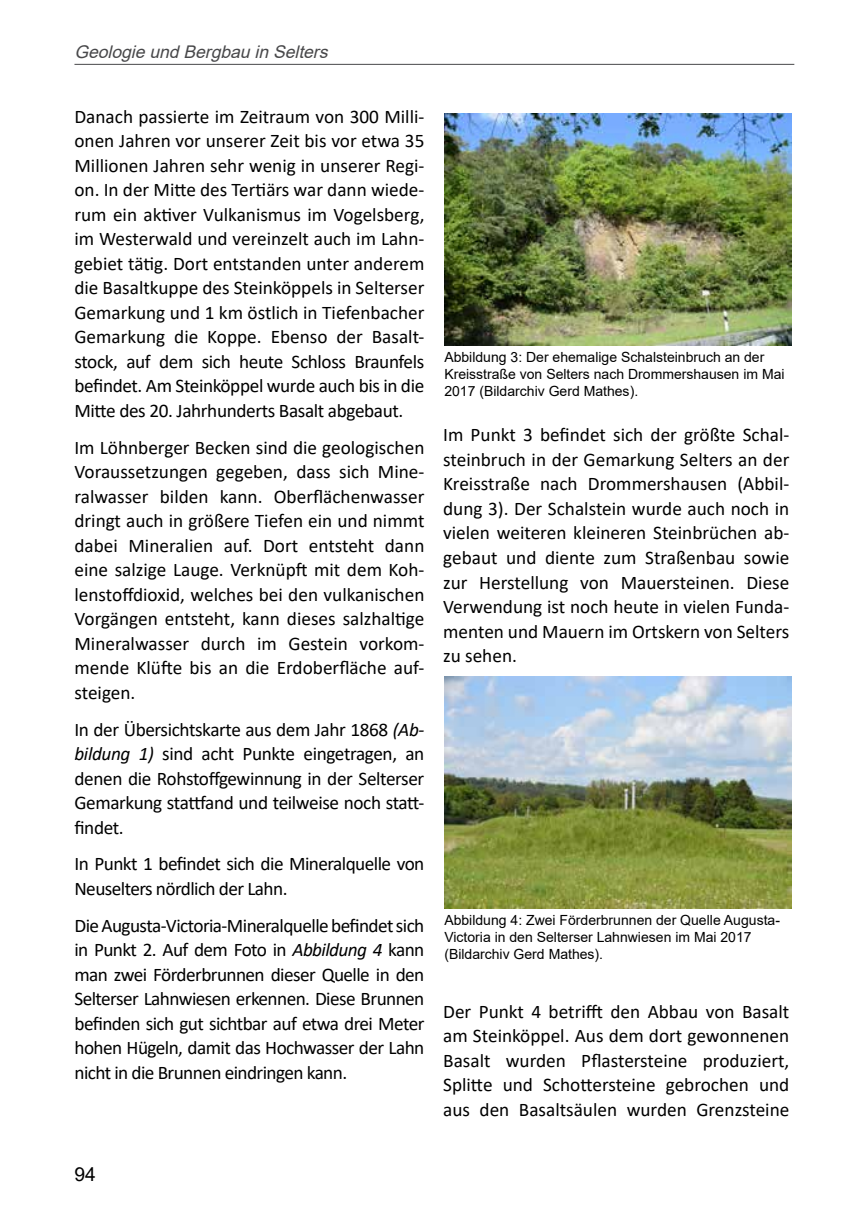
<style>
.page{position:relative;width:844px;height:1216px;background:#fff}
.page>*{position:absolute;margin:0;border:0;box-sizing:border-box;transform-origin:0 0}
.t1{font:19.25px/24.5px "Calibri";letter-spacing:-.02em;color:#000;text-align:justify}
.t2{font:19.25px "Arial";color:#000}
.t3{font:italic 17.5px "Arial";color:#48484a}
.t4{font:14px/16.8px "Arial";color:#000}
.s1{font-style:italic}
</style>
<div class="page">
<hr style="left:74px;top:64px;width:720px;height:1px;background:#48484a">
<img style="left:444px;top:677px;width:347px;height:231px">
<img style="left:444px;top:114px;width:347px;height:231px">
<p class="t3" style="left:74px;top:40px;width:260px">GeologieundBergbauinSelters</p>
<p class="t1" style="left:74px;top:103px;width:351px">Danach passierte im Zeitraum von 300 Milli&shy;onen Jahren vor unserer Zeit bis vor etwa 35<br>Millionen Jahren sehr wenig in unserer Regi&shy;on. In der Mitte des Tertiärs war dann wiede&shy;rum ein aktiver Vulkanismus im Vogelsberg, im Westerwald und vereinzelt auch im Lahn&shy;gebiet tätig. Dort entstanden unter anderem die Basaltkuppe des Steinköppels in Selterser Gemarkung und 1 km östlich in Tiefenbacher Gemarkung die Koppe. Ebenso der Basalt&shy;stock, auf dem sich heute Schloss Braunfels befindet. Am Steinköppel wurde auch bis in die Mitte des 20. Jahrhunderts Basalt abgebaut.</p>
<p class="t1" style="left:74px;top:434px;width:351px">Im Löhnberger Becken sind die geologischen Voraussetzungen gegeben, dass sich Mine&shy;ralwasser bilden kann. Oberflächenwasser dringt auch in größere Tiefen ein und nimmt dabei Mineralien auf. Dort entsteht dann eine salzige Lauge. Verknüpft mit dem Koh&shy;lenstoffdioxid, welches bei den vulkanischen Vorgängen entsteht, kann dieses salzhaltige Mineralwasser durch im Gestein vorkom&shy;mende Klüfte bis an die Erdoberfläche auf&shy;steigen.</p>
<p class="t1" style="left:74px;top:716px;width:351px">In der Übersichtskarte aus dem Jahr 1868 <span class="s1">(Ab&shy;bildung 1)</span> sind acht Punkte eingetragen, an denen die Rohstoffgewinnung in der Selterser Gemarkung stattfand und teilweise noch statt&shy;findet.</p>
<p class="t1" style="left:74px;top:851px;width:351px">In Punkt 1 befindet sich die Mineralquelle von<br>Neuselters nördlich der Lahn.</p>
<p class="t1" style="left:74px;top:912px;width:351px">Die Augusta-Victoria-Mineralquelle befindet sich in Punkt 2. Auf dem Foto in <span class="s1">Abbildung 4</span> kann man zwei Förderbrunnen dieser Quelle in den Selterser Lahnwiesen erkennen. Diese Brunnen befinden sich gut sichtbar auf etwa drei Meter hohen Hügeln, damit das Hochwasser der Lahn nicht in die Brunnen eindringen kann.</p>
<p class="t4" style="left:444px;top:349px;width:341px">Abbildung 3: Der ehemalige Schalsteinbruch an der<br>Kreisstraße von Selters nach Drommershausen im Mai<br>2017 (Bildarchiv Gerd Mathes).</p>
<p class="t1" style="left:443px;top:422px;width:347px">Im Punkt 3 befindet sich der größte Schal&shy;steinbruch in der Gemarkung Selters an der Kreisstraße nach Drommershausen (Abbil&shy;dung 3). Der Schalstein wurde auch noch in vielen weiteren kleineren Steinbrüchen ab&shy;gebaut und diente zum Straßenbau sowie zur Herstellung von Mauersteinen. Diese Verwendung ist noch heute in vielen Funda&shy;menten und Mauern im Ortskern von Selters zu sehen.</p>
<p class="t4" style="left:444px;top:912px;width:337px">Abbildung 4: Zwei Förderbrunnen der Quelle Augusta-<br>Victoria in den Selterser Lahnwiesen im Mai 2017 (Bildarchiv Gerd Mathes).</p>
<p class="t1" style="left:443px;top:998px;width:347px">Der Punkt 4 betrifft den Abbau von Basalt am Steinköppel. Aus dem dort gewonnenen Basalt wurden Pflastersteine produziert, Splitte und Schottersteine gebrochen und aus den Basaltsäulen wurden Grenzsteine</p>
<p class="t2" style="left:74px;top:1161px;width:23px">94</p>
</div>
